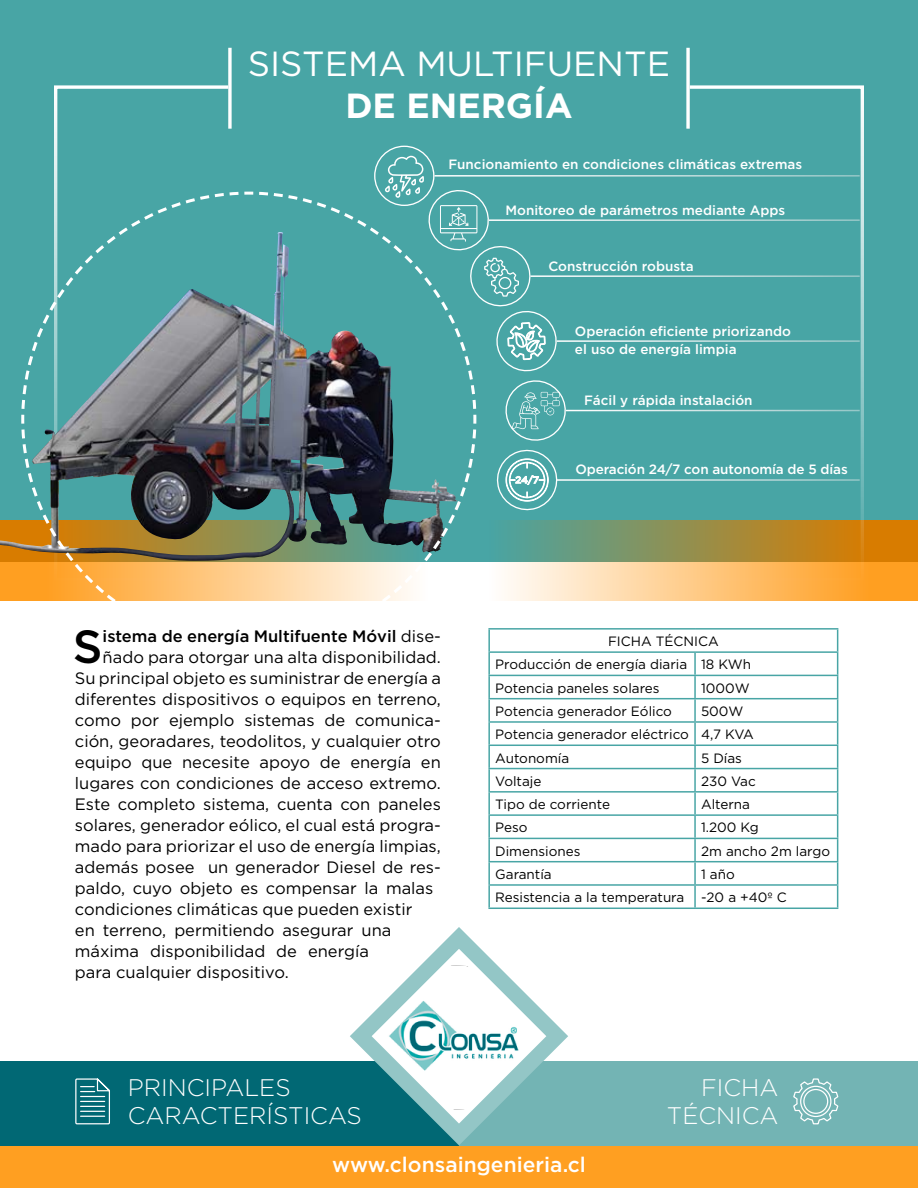
<style>
.page{position:relative;width:918px;height:1188px;background:#fff}
.page>*{position:absolute;margin:0;border:0;box-sizing:border-box;transform-origin:0 0}
.t1{font:500 46.5px "Gotham";color:#000}
.t2{font:34.8px "Gotham";color:#fff}
.t3{font:700 34.8px "Gotham";color:#fff}
.t4{font:300 24px/28.8px "Gotham";color:#fff;text-align:right}
.t5{font:500 21px "Gotham";color:#fff}
.t6{font:16.5px "Gotham";color:#000}
.t7{font:500 16.5px "Gotham";color:#000}
.t8{font:13.5px/23.2px "Gotham";color:#000}
.t9{font:500 13.5px/18px "Gotham";color:#fff}
.s1{font-weight:400}
</style>
<div class="page">
<div style="left:0;top:1111px;width:918px;height:77px;background:#ff9f21"></div>
<div style="left:0;top:1062px;width:459px;height:84px;background:#016874"></div>
<div style="left:459px;top:1062px;width:459px;height:84px;background:#73b4b4"></div>
<svg style="left:793px;top:1078px;width:46px;height:47px"></svg>
<svg style="left:75px;top:1078px;width:35px;height:47px"></svg>
<div style="left:0;top:0;width:918px;height:562px;background:#48a5a5"></div>
<div style="left:0;top:521px;width:456px;height:80px;background:#ff9f21"></div>
<svg style="left:505px;top:521px;width:413px;height:80px;background:#f7b45b"></svg>
<svg style="left:350px;top:927px;width:218px;height:218px"></svg>
<svg style="left:372px;top:949px;width:174px;height:175px"></svg>
<img style="left:380px;top:962px;width:149px;height:149px">
<svg style="left:54px;top:85px;width:812px;height:498px"></svg>
<svg style="left:228px;top:48px;width:4px;height:81px"></svg>
<svg style="left:686px;top:48px;width:4px;height:81px"></svg>
<svg style="left:385px;top:156px;width:184px;height:357px"></svg>
<hr style="left:434px;top:175px;width:426px;height:2px;background:#fff">
<hr style="left:531px;top:275px;width:329px;height:2px;background:#fff">
<hr style="left:557px;top:340px;width:303px;height:2px;background:#fff">
<hr style="left:566px;top:410px;width:294px;height:1px;background:#fff">
<hr style="left:557px;top:479px;width:303px;height:2px;background:#fff">
<hr style="left:489px;top:219px;width:371px;height:2px;background:#fff">
<img style="left:0;top:520px;width:20px;height:41px">
<svg style="left:20px;top:190px;width:458px;height:411px"></svg>
<hr style="left:488px;top:628px;width:207px;height:2px;background:#48a5a5">
<hr style="left:488px;top:630px;width:2px;height:21px;background:#48a5a5">
<hr style="left:695px;top:628px;width:143px;height:2px;background:#48a5a5">
<hr style="left:488px;top:651px;width:207px;height:2px;background:#48a5a5">
<hr style="left:488px;top:653px;width:2px;height:22px;background:#48a5a5">
<hr style="left:695px;top:651px;width:143px;height:2px;background:#48a5a5">
<hr style="left:694px;top:653px;width:2px;height:22px;background:#48a5a5">
<hr style="left:488px;top:675px;width:207px;height:1px;background:#48a5a5">
<hr style="left:488px;top:676px;width:2px;height:22px;background:#48a5a5">
<hr style="left:695px;top:675px;width:143px;height:1px;background:#48a5a5">
<hr style="left:694px;top:676px;width:2px;height:22px;background:#48a5a5">
<hr style="left:488px;top:698px;width:207px;height:1px;background:#48a5a5">
<hr style="left:488px;top:699px;width:2px;height:22px;background:#48a5a5">
<hr style="left:695px;top:698px;width:143px;height:1px;background:#48a5a5">
<hr style="left:694px;top:699px;width:2px;height:22px;background:#48a5a5">
<hr style="left:488px;top:721px;width:207px;height:2px;background:#48a5a5">
<hr style="left:488px;top:723px;width:2px;height:22px;background:#48a5a5">
<hr style="left:695px;top:721px;width:143px;height:2px;background:#48a5a5">
<hr style="left:694px;top:723px;width:2px;height:22px;background:#48a5a5">
<hr style="left:488px;top:745px;width:207px;height:1px;background:#48a5a5">
<hr style="left:488px;top:746px;width:2px;height:22px;background:#48a5a5">
<hr style="left:695px;top:745px;width:143px;height:1px;background:#48a5a5">
<hr style="left:694px;top:746px;width:2px;height:22px;background:#48a5a5">
<hr style="left:488px;top:768px;width:207px;height:1px;background:#48a5a5">
<hr style="left:488px;top:769px;width:2px;height:22px;background:#48a5a5">
<hr style="left:695px;top:768px;width:143px;height:1px;background:#48a5a5">
<hr style="left:694px;top:769px;width:2px;height:22px;background:#48a5a5">
<hr style="left:488px;top:791px;width:207px;height:2px;background:#48a5a5">
<hr style="left:488px;top:793px;width:2px;height:21px;background:#48a5a5">
<hr style="left:695px;top:791px;width:143px;height:2px;background:#48a5a5">
<hr style="left:694px;top:793px;width:2px;height:21px;background:#48a5a5">
<hr style="left:488px;top:814px;width:207px;height:2px;background:#48a5a5">
<hr style="left:488px;top:816px;width:2px;height:22px;background:#48a5a5">
<hr style="left:695px;top:814px;width:143px;height:2px;background:#48a5a5">
<hr style="left:694px;top:816px;width:2px;height:22px;background:#48a5a5">
<hr style="left:488px;top:838px;width:207px;height:1px;background:#48a5a5">
<hr style="left:488px;top:839px;width:2px;height:22px;background:#48a5a5">
<hr style="left:695px;top:838px;width:143px;height:1px;background:#48a5a5">
<hr style="left:694px;top:839px;width:2px;height:22px;background:#48a5a5">
<hr style="left:488px;top:861px;width:207px;height:1px;background:#48a5a5">
<hr style="left:488px;top:862px;width:2px;height:22px;background:#48a5a5">
<hr style="left:695px;top:861px;width:143px;height:1px;background:#48a5a5">
<hr style="left:694px;top:862px;width:2px;height:22px;background:#48a5a5">
<hr style="left:488px;top:884px;width:207px;height:2px;background:#48a5a5">
<hr style="left:488px;top:886px;width:2px;height:22px;background:#48a5a5">
<hr style="left:695px;top:884px;width:143px;height:2px;background:#48a5a5">
<hr style="left:694px;top:886px;width:2px;height:22px;background:#48a5a5">
<svg style="left:837px;top:630px;width:1px;height:278px"></svg>
<hr style="left:488px;top:908px;width:207px;height:1px;background:#48a5a5">
<hr style="left:695px;top:908px;width:143px;height:1px;background:#48a5a5">
<h2 class="t2" style="left:248px;top:45px;width:424px">SISTEMA MULTIFUENTE</h2>
<h2 class="t3" style="left:345px;top:86px;width:229px">DE ENERGÍA</h2>
<p class="t9" style="left:448px;top:155px;width:355px">Funcionamiento en condiciones climáticas extremas</p>
<p class="t9" style="left:505px;top:200px;width:281px">Monitoreo de parámetros mediante Apps</p>
<p class="t9" style="left:548px;top:257px;width:147px">Construcción robusta</p>
<p class="t9" style="left:575px;top:322px;width:217px">Operación eficiente priorizando el uso de energía limpia</p>
<p class="t9" style="left:584px;top:391px;width:170px">Fácil y rápida instalación</p>
<p class="t9" style="left:576px;top:460px;width:274px">Operación 24/7 con autonomía de 5 días</p>
<h1 class="t1" style="left:73px;top:620px;width:31px">S</h1>
<p class="t7" style="left:103px;top:627px;width:340px">istema de energía Multifuente Móvil <span class="s1">dise-</span></p>
<p class="t6" style="left:103px;top:648px;width:340px">ñado para otorgar una alta disponibilidad.</p>
<p class="t6" style="left:75px;top:669px;width:367px">Su principal objeto es suministrar de energía a</p>
<p class="t6" style="left:75px;top:690px;width:367px">diferentes dispositivos o equipos en terreno,</p>
<p class="t6" style="left:75px;top:711px;width:368px">como por ejemplo sistemas de comunica-</p>
<p class="t6" style="left:75px;top:732px;width:367px">ción, georadares, teodolitos, y cualquier otro</p>
<p class="t6" style="left:75px;top:753px;width:367px">equipo que necesite apoyo de energía en</p>
<p class="t6" style="left:75px;top:774px;width:367px">lugares con condiciones de acceso extremo.</p>
<p class="t6" style="left:75px;top:795px;width:368px">Este completo sistema, cuenta con paneles</p>
<p class="t6" style="left:75px;top:816px;width:367px">solares, generador eólico, el cual está progra-</p>
<p class="t6" style="left:75px;top:837px;width:368px">mado para priorizar el uso de energía limpias,</p>
<p class="t6" style="left:75px;top:858px;width:367px">además posee un generador Diesel de res-</p>
<p class="t6" style="left:75px;top:879px;width:360px">paldo, cuyo objeto es compensar la malas</p>
<p class="t6" style="left:75px;top:900px;width:339px">condiciones climáticas que pueden existir</p>
<p class="t6" style="left:75px;top:921px;width:318px">en terreno, permitiendo asegurar una</p>
<p class="t6" style="left:75px;top:942px;width:296px">máxima disponibilidad de energía</p>
<p class="t6" style="left:75px;top:963px;width:215px">para cualquier dispositivo.</p>
<h3 class="t4" style="left:128px;top:1072px;width:236px;text-align:left">PRINCIPALES<br>CARACTERÍSTICAS</h3>
<p class="t8" style="left:495px;top:629px;width:257px;text-indent:113px">FICHA TÉCNICA<br>Producción de energía diaria 18 KWh<br>Potencia paneles solares</p>
<p class="t8" style="left:701px;top:676px;width:50px">1000W</p>
<p class="t8" style="left:495px;top:699px;width:178px">Potencia generador Eólico</p>
<p class="t8" style="left:495px;top:699px;width:260px;text-indent:206px">500W<br>Potencia generador eléctrico 4,7 KVA<br>Autonomía</p>
<p class="t8" style="left:701px;top:746px;width:42px">5 Días</p>
<p class="t8" style="left:495px;top:769px;width:48px">Voltaje</p>
<p class="t8" style="left:701px;top:769px;width:56px">230 Vac</p>
<p class="t8" style="left:495px;top:792px;width:116px">Tipo de corriente</p>
<p class="t8" style="left:701px;top:792px;width:51px">Alterna</p>
<p class="t8" style="left:495px;top:816px;width:34px">Peso</p>
<p class="t8" style="left:701px;top:816px;width:59px">1.200 Kg</p>
<p class="t8" style="left:495px;top:839px;width:87px">Dimensiones</p>
<p class="t8" style="left:701px;top:839px;width:131px">2m ancho 2m largo</p>
<p class="t8" style="left:495px;top:862px;width:58px">Garantía</p>
<p class="t8" style="left:495px;top:862px;width:293px;text-indent:206px">1 año<br>Resistencia a la temperatura -20 a +40º C</p>
<h3 class="t4" style="left:667px;top:1072px;width:113px">FICHA<br>TÉCNICA</h3>
<p class="t5" style="left:332px;top:1152px;width:255px">www.clonsaingenieria.cl</p>
</div>
